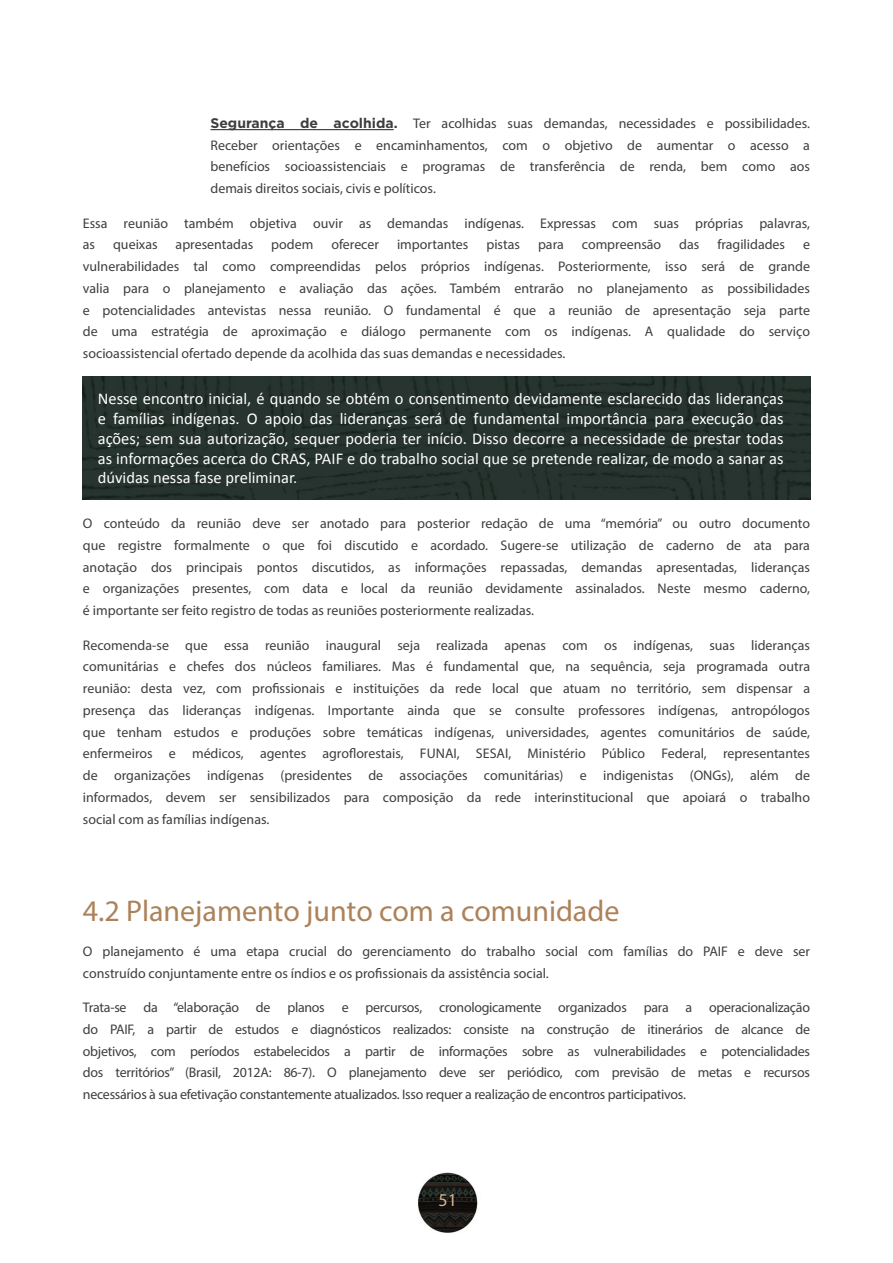
<style>
.page{position:relative;width:893px;height:1263px;background:#fff}
.page>*{position:absolute;margin:0;border:0;box-sizing:border-box;transform-origin:0 0}
.t1{font:30px "Myriad Pro";color:#ac825a}
.t2{font:18px "Myriad Pro";color:#d8b291}
.t3{font:16.5px/19.8px "Calibri";color:#fff;text-align:justify}
.t4{font:13.95px/21.8px "Myriad Pro";color:#3e3e3f;text-align:justify}
.s1{font-family:"Gotham";font-weight:700}
</style>
<div class="page">
<img style="left:418px;top:1172px;width:60px;height:61px">
<hr style="left:210px;top:129px;width:184px;height:1px;background:#231f20">
<img style="left:83px;top:377px;width:727px;height:123px">
<p class="t4" style="left:210px;top:112px;width:601px"><span class="s1">Segurança de acolhida.</span> Ter acolhidas suas demandas, necessidades e possibilidades.<br>Receber orientações e encaminhamentos, com o objetivo de aumentar o acesso a benefícios socioassistenciais e programas de transferência de renda, bem como aos demais direitos sociais, civis e políticos.</p>
<p class="t4" style="left:83px;top:212px;width:729px">Essa reunião também objetiva ouvir as demandas indígenas. Expressas com suas próprias palavras, as</p>
<p class="t4" style="left:113px;top:234px;width:46px">queixas</p>
<p class="t4" style="left:176px;top:234px;width:79px">apresentadas</p>
<p class="t4" style="left:271px;top:234px;width:44px">podem</p>
<p class="t4" style="left:331px;top:234px;width:49px">oferecer</p>
<p class="t4" style="left:397px;top:234px;width:73px">importantes</p>
<p class="t4" style="left:486px;top:234px;width:35px">pistas</p>
<p class="t4" style="left:538px;top:234px;width:27px">para</p>
<p class="t4" style="left:582px;top:234px;width:81px">compreensão</p>
<p class="t4" style="left:679px;top:234px;width:22px">das</p>
<p class="t4" style="left:717px;top:234px;width:69px">fragilidades</p>
<p class="t4" style="left:83px;top:234px;width:729px;text-indent:720px">e vulnerabilidades tal como compreendidas pelos próprios indígenas. Posteriormente, isso será de grande valia para o planejamento e avaliação das ações. Também entrarão no planejamento as possibilidades e potencialidades antevistas nessa reunião. O fundamental é que a reunião de apresentação seja parte de uma estratégia de aproximação e diálogo permanente com os indígenas. A qualidade do serviço socioassistencial ofertado depende da acolhida das suas demandas e necessidades.</p>
<p class="t3" style="left:98px;top:389px;width:687px">Nesse encontro inicial, é quando se obtém o consentimento devidamente esclarecido das lideranças e famílias indígenas. O apoio das lideranças será de fundamental importância para execução das ações; sem sua autorização, sequer poderia ter início. Disso decorre a necessidade de prestar todas as informações acerca do CRAS, PAIF e do trabalho social que se pretende realizar, de modo a sanar as dúvidas nessa fase preliminar.</p>
<p class="t4" style="left:83px;top:512px;width:729px">O conteúdo da reunião deve ser anotado para posterior redação de uma “memória” ou outro documento que registre formalmente o que foi discutido e acordado. Sugere-se utilização de caderno de ata para anotação dos principais pontos discutidos, as informações repassadas, demandas apresentadas, lideranças e organizações presentes, com data e local da reunião devidamente assinalados. Neste mesmo caderno, é importante ser feito registro de todas as reuniões posteriormente realizadas.</p>
<p class="t4" style="left:83px;top:634px;width:729px">Recomenda-se que essa reunião inaugural seja realizada apenas com os indígenas, suas lideranças comunitárias e chefes dos núcleos familiares. Mas é fundamental que, na sequência, seja programada outra reunião: desta vez, com profissionais e instituições da rede local que atuam no território, sem dispensar a presença das lideranças indígenas. Importante ainda que se consulte professores indígenas, antropólogos que tenham estudos e produções sobre temáticas indígenas, universidades, agentes comunitários de saúde, enfermeiros e médicos, agentes agroflorestais, FUNAI, SESAI, Ministério Público Federal, representantes de organizações indígenas (presidentes de associações comunitárias) e indigenistas (ONGs), além de informados, devem ser sensibilizados para composição da rede interinstitucional que apoiará o trabalho social com as famílias indígenas.</p>
<h1 class="t1" style="left:83px;top:893px;width:538px">4.2 Planejamento junto com a comunidade</h1>
<p class="t4" style="left:83px;top:940px;width:729px">O planejamento é uma etapa crucial do gerenciamento do trabalho social com famílias do PAIF e deve ser construído conjuntamente entre os índios e os profissionais da assistência social.</p>
<p class="t4" style="left:83px;top:996px;width:729px">Trata-se da “elaboração de planos e percursos, cronologicamente organizados para a operacionalização do PAIF, a partir de estudos e diagnósticos realizados: consiste na construção de itinerários de alcance de objetivos, com períodos estabelecidos a partir de informações sobre as vulnerabilidades e potencialidades dos territórios” (Brasil, 2012A: 86-7). O planejamento deve ser periódico, com previsão de metas e recursos necessários à sua efetivação constantemente atualizados. Isso requer a realização de encontros participativos.</p>
<p class="t2" style="left:438px;top:1188px;width:20px">51</p>
</div>
